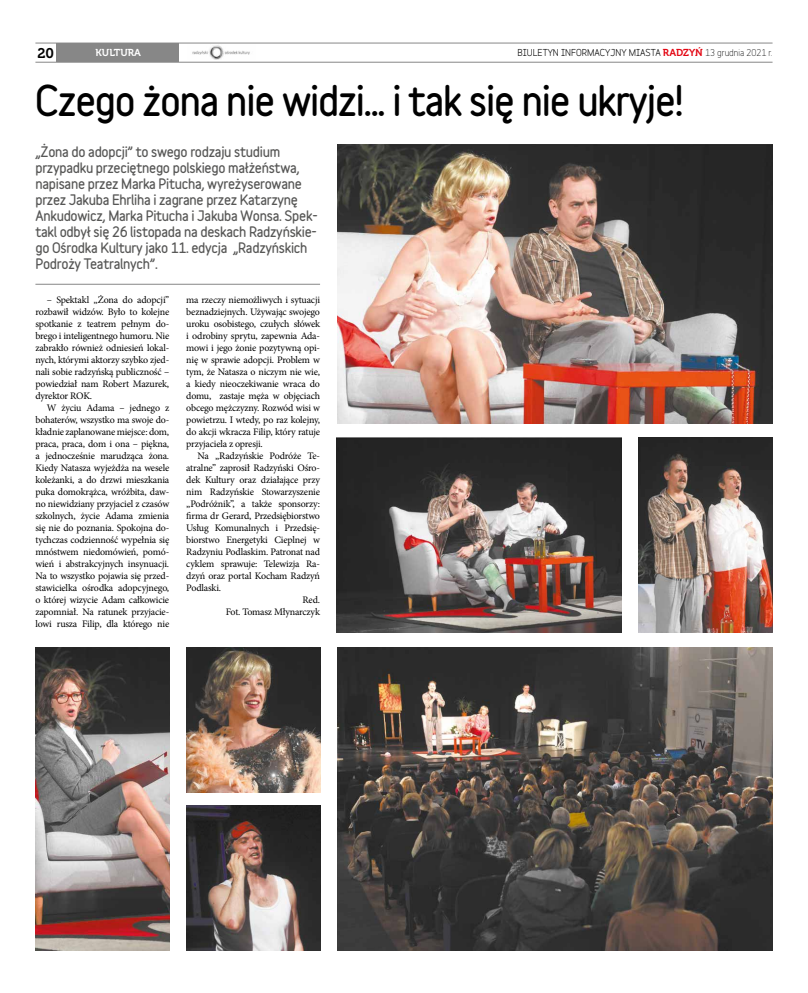
<style>
.page{position:relative;width:808px;height:993px;background:#fff}
.page>*{position:absolute;margin:0;border:0;box-sizing:border-box;transform-origin:0 0}
.t1{font:900 38px "Variable";letter-spacing:-.03em;color:#000}
.t2{font:14px "Museo 700";color:#000}
.t3{font:900 13px/16px "Variable";letter-spacing:-.02em;color:#575756}
.t4{font:10px/12px "Minion Pro";letter-spacing:-.02em;color:#000;text-align:justify}
.t5{font:10px "Museo 700";color:#fff}
.t6{font:700 9px "Variable";color:#000}
.s1{font-family:"Museo 700";font-weight:400;font-size:10px;color:#e30613}
.s2{font-weight:400}
</style>
<div class="page">
<div style="left:56px;top:43px;width:123px;height:19px;background:#878787"></div>
<hr style="left:35px;top:43px;width:737px;height:1px;background:#878787">
<hr style="left:35px;top:62px;width:737px;height:1px;background:#878787">
<img style="left:337px;top:647px;width:435px;height:303px">
<img style="left:337px;top:144px;width:435px;height:279px">
<img style="left:337px;top:437px;width:285px;height:195px">
<img style="left:35px;top:647px;width:134px;height:303px">
<img style="left:186px;top:647px;width:134px;height:144px">
<img style="left:186px;top:805px;width:134px;height:145px">
<img style="left:639px;top:437px;width:133px;height:195px">
<hr style="left:35px;top:284px;width:285px;height:1px;background:#878787">
<img style="left:192px;top:45px;width:58px;height:15px">
<h2 class="t2" style="left:37px;top:45px;width:18px">20</h2>
<p class="t6" style="left:517px;top:45px;width:256px">BIULETYN INFORMACYJNY MIASTA <span class="s1">RADZYŃ</span> <span class="s2">13 grudnia 2021 r.</span></p>
<p class="t5" style="left:96px;top:47px;width:47px">KULTURA</p>
<h1 class="t1" style="left:35px;top:72px;width:650px">Czego żona nie widzi... i tak się nie ukryje!</h1>
<p class="t3" style="left:35px;top:144px;width:284px">„Żona do adopcji” to swego rodzaju studium przypadku przeciętnego polskiego małżeństwa, napisane przez Marka Pitucha, wyreżyserowane przez Jakuba Ehrliha i zagrane przez Katarzynę Ankudowicz, Marka Pitucha i Jakuba Wonsa. Spek&shy;takl odbył się 26 listopada na deskach Radzyńskie&shy;go Ośrodka Kultury jako 11. edycja „Radzyńskich Podroży Teatralnych”.</p>
<p class="t4" style="left:35px;top:294px;width:135px;text-indent:11px">– Spektakl „Żona do adopcji” rozbawił widzów. Było to kolejne spotkanie z teatrem pełnym do&shy;brego i inteligentnego humoru. Nie zabrakło również odniesień lokal&shy;nych, którymi aktorzy szybko zjed&shy;nali sobie radzyńską publiczność – powiedział nam Robert Mazurek, dyrektor ROK.</p>
<p class="t4" style="left:35px;top:402px;width:135px;text-indent:11px">W życiu Adama – jednego z bohaterów, wszystko ma swoje do&shy;kładnie zaplanowane miejsce: dom, praca, praca, dom i ona – piękna, a jednocześnie marudząca żona.<br>Kiedy Natasza wyjeżdża na wesele koleżanki, a do drzwi mieszkania puka domokrążca, wróżbita, daw&shy;no niewidziany przyjaciel z czasów szkolnych, życie Adama zmienia się nie do poznania. Spokojna do&shy;tychczas codzienność wypełnia się mnóstwem niedomówień, pomó&shy;wień i abstrakcyjnych insynuacji.<br>Na to wszystko pojawia się przed&shy;stawicielka ośrodka adopcyjnego, o której wizycie Adam całkowicie zapomniał. Na ratunek przyjacie&shy;lowi rusza Filip, dla którego nie</p>
<p class="t4" style="left:186px;top:294px;width:135px">ma rzeczy niemożliwych i sytuacji beznadziejnych. Używając swojego uroku osobistego, czułych słówek i odrobiny sprytu, zapewnia Ada&shy;mowi i jego żonie pozytywną opi&shy;nię w sprawie adopcji. Problem w tym, że Natasza o niczym nie wie, a kiedy nieoczekiwanie wraca do domu, zastaje męża w objęciach obcego mężczyzny. Rozwód wisi w powietrzu. I wtedy, po raz kolejny, do akcji wkracza Filip, który ratuje przyjaciela z opresji.</p>
<p class="t4" style="left:198px;top:450px;width:124px">Na „Radzyńskie Podróże Te-</p>
<p class="t4" style="left:186px;top:462px;width:135px">atralne” zaprosił Radzyński Ośro-</p>
<p class="t4" style="left:186px;top:474px;width:135px">dek Kultury oraz działające przy</p>
<p class="t4" style="left:186px;top:486px;width:135px">nim Radzyńskie Stowarzyszenie</p>
<p class="t4" style="left:186px;top:498px;width:135px">„Podróżnik”, a także sponsorzy:</p>
<p class="t4" style="left:186px;top:510px;width:135px">firma dr Gerard, Przedsiębiorstwo</p>
<p class="t4" style="left:186px;top:522px;width:135px">Usług Komunalnych i Przedsię-</p>
<p class="t4" style="left:186px;top:534px;width:135px">biorstwo Energetyki Cieplnej w</p>
<p class="t4" style="left:186px;top:546px;width:135px">Radzyniu Podlaskim. Patronat nad</p>
<p class="t4" style="left:186px;top:558px;width:135px">cyklem sprawuje: Telewizja Ra-</p>
<p class="t4" style="left:186px;top:570px;width:135px">dzyń oraz portal Kocham Radzyń</p>
<p class="t4" style="left:186px;top:582px;width:36px">Podlaski.</p>
<p class="t4" style="left:303px;top:594px;width:19px">Red.</p>
<p class="t4" style="left:226px;top:606px;width:96px">Fot. Tomasz Młynarczyk</p>
</div>
